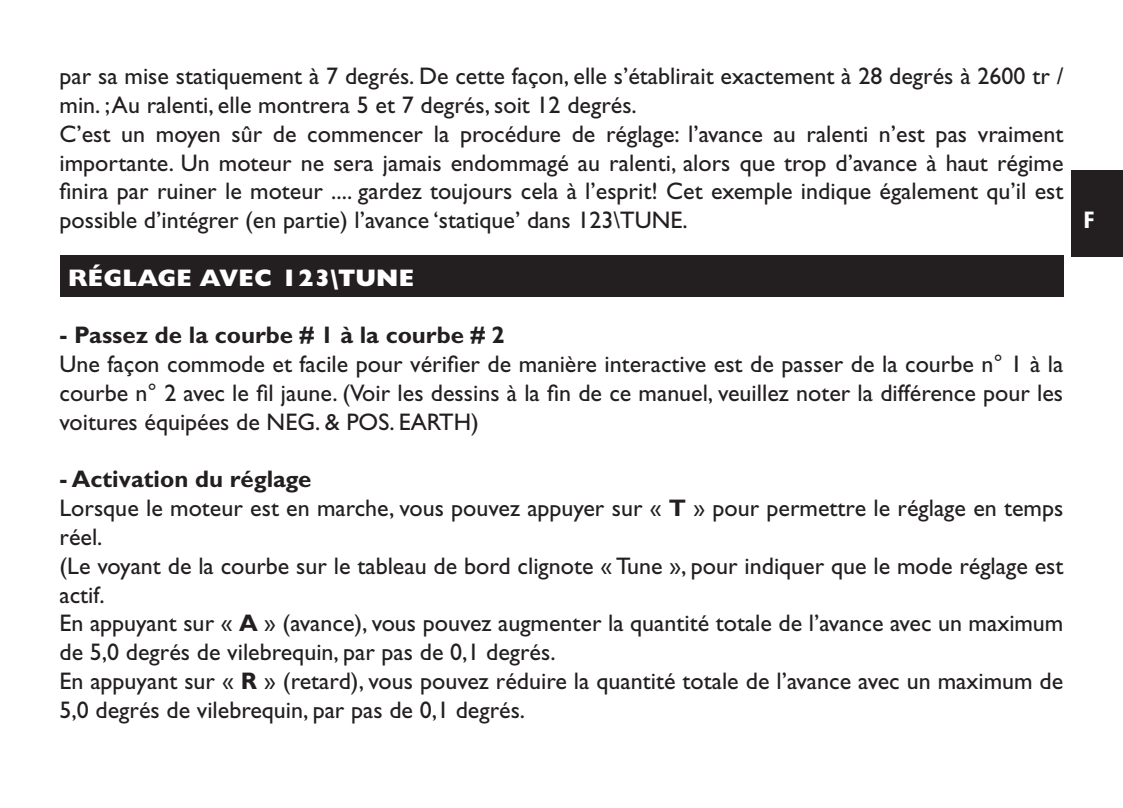
<style>
.page{position:relative;width:1123px;height:808px;background:#fff}
.page>*{position:absolute;margin:0;border:0;box-sizing:border-box;transform-origin:0 0}
.Platte_tekst{font:24px/28.8px "Gill Sans";color:#231f20}
.Platte_tekst-2{font:700 24px "Gill Sans";color:#231f20}
.Kop_diap{font:800 24px "Gill Sans";letter-spacing:.015em;color:#fff}
.t1{font:700 condensed 24px "Gill Sans";color:#fff}
.s1{font-weight:700}
</style>
<div class="page">
<div style="left:60px;top:255px;width:1003px;height:41px;background:#231f20"></div>
<div style="left:1071px;top:170px;width:52px;height:87px;background:#231f20"></div>
<p class="Platte_tekst" style="left:60px;top:62px;width:1005px">par sa mise statiquement à 7 degrés. De cette façon, elle s’établirait exactement à 28 degrés à 2600 tr / min. ; Au ralenti, elle montrera 5 et 7 degrés, soit 12 degrés.</p>
<p class="Platte_tekst" style="left:60px;top:119px;width:1005px;text-align:justify">C’est un moyen sûr de commencer la procédure de réglage: l’avance au ralenti n’est pas vraiment importante. Un moteur ne sera jamais endommagé au ralenti, alors que trop d’avance à haut régime finira par ruiner le moteur .... gardez toujours cela à l’esprit! Cet exemple indique également qu’il est possible d’intégrer (en partie) l’avance ‘statique’ dans 123\TUNE.</p>
<p class="Kop_diap" style="left:68px;top:264px;width:347px">RÉGLAGE AVEC 123\TUNE</p>
<p class="Platte_tekst-2" style="left:60px;top:321px;width:446px">- Passez de la courbe # 1 à la courbe # 2</p>
<p class="Platte_tekst" style="left:60px;top:350px;width:1005px;text-align:justify">Une façon commode et facile pour vérifier de manière interactive est de passer de la courbe n° 1 à la courbe n° 2 avec le fil jaune. (Voir les dessins à la fin de ce manuel, veuillez noter la différence pour les voitures équipées de NEG. &amp; POS. EARTH)</p>
<p class="Platte_tekst-2" style="left:60px;top:465px;width:253px">- Activation du réglage</p>
<p class="Platte_tekst" style="left:60px;top:494px;width:1005px">Lorsque le moteur est en marche, vous pouvez appuyer sur « <span class="s1">T</span> » pour permettre le réglage en temps réel.</p>
<p class="Platte_tekst" style="left:60px;top:551px;width:1005px">(Le voyant de la courbe sur le tableau de bord clignote « Tune », pour indiquer que le mode réglage est actif.</p>
<p class="Platte_tekst" style="left:60px;top:609px;width:1005px">En appuyant sur « <span class="s1">A</span> » (avance), vous pouvez augmenter la quantité totale de l’avance avec un maximum de 5,0 degrés de vilebrequin, par pas de 0,1 degrés.</p>
<p class="Platte_tekst" style="left:60px;top:667px;width:1005px">En appuyant sur « <span class="s1">R</span> » (retard), vous pouvez réduire la quantité totale de l’avance avec un maximum de<br>5,0 degrés de vilebrequin, par pas de 0,1 degrés.</p>
<p class="t1" style="left:1083px;top:206px;width:12px">F</p>
</div>
